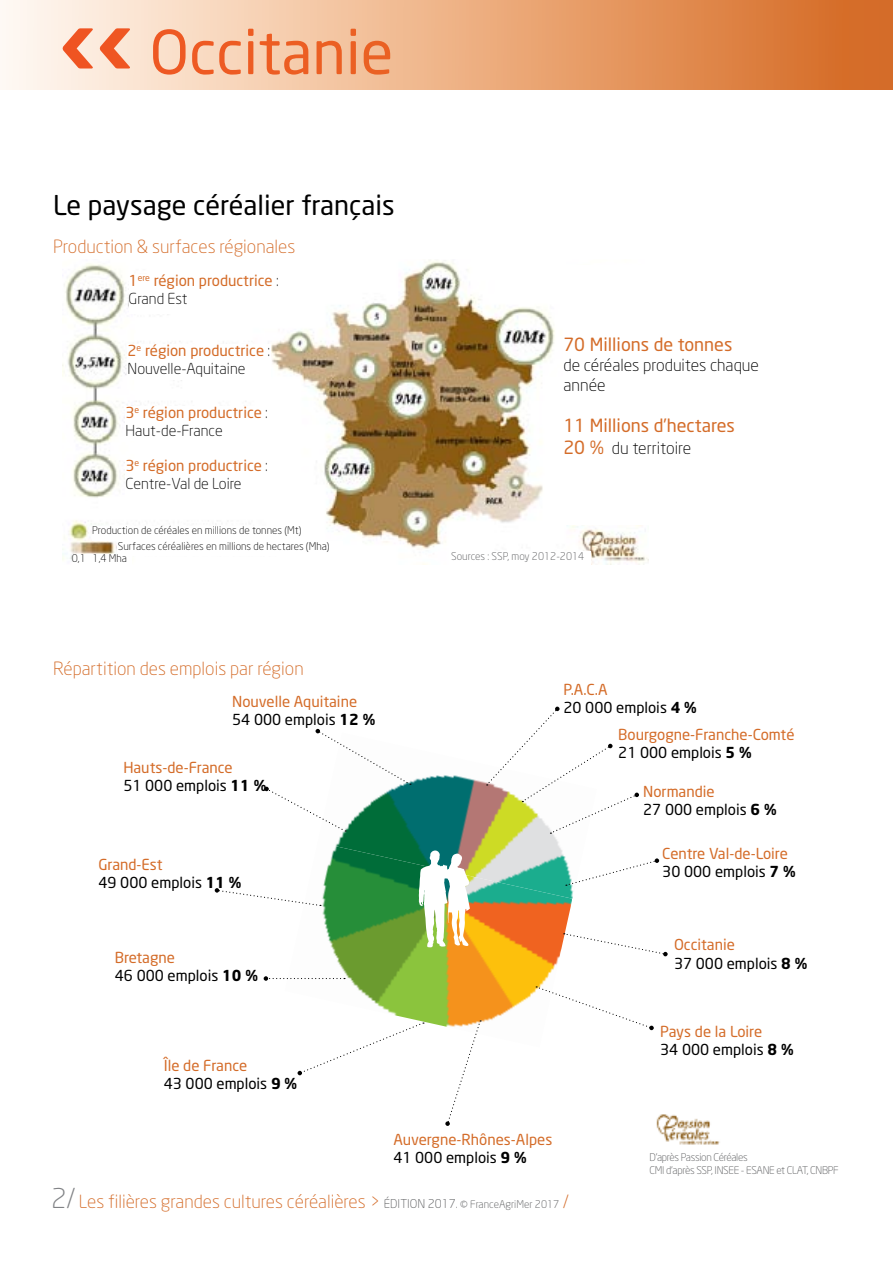
<style>
.page{position:relative;width:893px;height:1263px;background:#fff}
.page>*{position:absolute;margin:0;border:0;box-sizing:border-box;transform-origin:0 0}
.t1{font:60px "Neo Sans";color:#f04e23}
.t2{font:27px "Neo Sans";color:#000}
.t3{font:300 18px "Neo Sans";color:#d46c29}
.t4{font:18px "Neo Sans";color:#d46c29}
.t5{font:300 16.5px/19.8px "Neo Sans";color:#000}
.t6{font:15px/18px "Neo Sans";color:#d46c29}
.t7{font:15px/18px "Neo Sans";color:#000}
.t8{font:300 15px/18px "Neo Sans";color:#000}
.t9{font:300 10.5px/15.3px "Neo Sans";color:#000}
.t10{font:300 10.5px/12.6px "Neo Sans";letter-spacing:-.03em;color:#58595b}
.t11{font:300 10.5px "Neo Sans";color:#58595b}
.s1{font-weight:700;font-size:90px}
.s2{font-weight:300;color:#000}
.s3{font-weight:400;color:#d46c29}
.s4{font-weight:400;font-size:18px;color:#d46c29}
.s5{color:#000}
.s6{font-weight:700;color:#000}
.s7{color:#d46c29}
.s8{font-weight:700}
.s9{font-size:27px;color:#808285}
.s10{font-size:12px;color:#58595b}
.s11{font-size:10.5px;color:#58595b}
</style>
<div class="page">
<img style="left:63px;top:260px;width:585px;height:305px">
<div style="left:451px;top:552px;width:140px;height:17px;background:#fff"></div>
<div style="left:563px;top:266px;width:229px;height:259px;background:#fff"></div>
<div style="left:92px;top:526px;width:226px;height:14px;background:#fff"></div>
<div style="left:118px;top:541px;width:225px;height:15px;background:#fff"></div>
<div style="left:72px;top:554px;width:59px;height:12px;background:#fff"></div>
<img style="left:338px;top:775px;width:236px;height:124px">
<img style="left:321px;top:842px;width:251px;height:185px">
<svg style="left:264px;top:729px;width:147px;height:102px"></svg>
<svg style="left:215px;top:888px;width:106px;height:18px"></svg>
<svg style="left:264px;top:976px;width:81px;height:5px"></svg>
<svg style="left:298px;top:1022px;width:126px;height:53px"></svg>
<svg style="left:445px;top:1020px;width:36px;height:106px"></svg>
<svg style="left:536px;top:986px;width:118px;height:44px"></svg>
<svg style="left:564px;top:933px;width:104px;height:23px"></svg>
<svg style="left:566px;top:858px;width:93px;height:28px"></svg>
<svg style="left:487px;top:707px;width:152px;height:127px"></svg>
<div style="left:129px;top:274px;width:165px;height:40px;background:#fff"></div>
<div style="left:128px;top:344px;width:143px;height:36px;background:#fff"></div>
<div style="left:125px;top:406px;width:145px;height:35px;background:#fff"></div>
<div style="left:125px;top:459px;width:175px;height:41px;background:#fff"></div>
<img style="left:656px;top:1114px;width:64px;height:31px">
<svg style="left:419px;top:850px;width:51px;height:97px"></svg>
<div style="left:0;top:0;width:893px;height:89px;background:linear-gradient(to right,#fffcf3,#d6681e)"></div>
<h1 class="t1" style="left:60px;top:15px;width:335px"><span class="s1">‹‹</span> Occitanie</h1>
<h2 class="t2" style="left:53px;top:188px;width:343px">Le paysage céréalier français</h2>
<p class="t3" style="left:53px;top:236px;width:244px">Production &amp; surfaces régionales</p>
<p class="t6" style="left:129px;top:271px;width:152px">1<sup>ere</sup> région productrice <span class="s2">:<br>Grand Est</span></p>
<p class="t8" style="left:128px;top:342px;width:144px"><span class="s3">2</span><sup>e</sup> <span class="s3">région productrice</span> :<br>Nouvelle-Aquitaine</p>
<p class="t6" style="left:125px;top:403px;width:144px">3<sup>e</sup> région productrice <span class="s2">:<br>Haut-de-France</span></p>
<p class="t6" style="left:125px;top:456px;width:144px">3<sup>e</sup> région productrice <span class="s2">:<br>Centre-Val de Loire</span></p>
<p class="t9" style="left:118px;top:523px;width:213px;text-indent:-26px">Production de céréales en millions de tonnes (Mt)<br>Surfaces céréalières en millions de hectares (Mha)</p>
<p class="t9" style="left:72px;top:551px;width:57px">0,1 1,4 Mha</p>
<p class="t4" style="left:563px;top:334px;width:170px">70 Millions de tonnes</p>
<p class="t5" style="left:563px;top:355px;width:197px">de céréales produites chaque année</p>
<p class="t4" style="left:563px;top:415px;width:173px">11 Millions d’hectares</p>
<p class="t5" style="left:563px;top:438px;width:129px"><span class="s4">20 %</span> du territoire</p>
<p class="t11" style="left:451px;top:550px;width:135px">Sources : SSP, moy 2012-2014</p>
<p class="t3" style="left:53px;top:658px;width:252px">Répartition des emplois par région</p>
<p class="t6" style="left:232px;top:692px;width:145px">Nouvelle Aquitaine<br><span class="s5">54 000 emplois</span> <span class="s6">12 %</span></p>
<p class="t6" style="left:123px;top:758px;width:145px">Hauts-de-France<br><span class="s5">51 000 emplois</span> <span class="s6">11 %</span></p>
<p class="t7" style="left:98px;top:855px;width:145px"><span class="s7">Grand-Est<br></span>49 000 emplois <span class="s8">11 %</span></p>
<p class="t7" style="left:563px;top:680px;width:135px"><span class="s7">P.A.C.A<br></span>20 000 emplois <span class="s8">4 %</span></p>
<p class="t6" style="left:618px;top:725px;width:178px">Bourgogne-Franche-Comté<br><span class="s5">21 000 emplois</span> <span class="s6">5 %</span></p>
<p class="t7" style="left:643px;top:783px;width:135px"><span class="s7">Normandie<br></span>27 000 emplois <span class="s8">6 %</span></p>
<p class="t6" style="left:662px;top:844px;width:135px">Centre Val-de-Loire<br><span class="s5">30 000 emplois</span> <span class="s6">7 %</span></p>
<p class="t7" style="left:115px;top:948px;width:145px"><span class="s7">Bretagne<br></span>46 000 emplois <span class="s8">10 %</span></p>
<p class="t7" style="left:164px;top:1056px;width:135px"><span class="s7">Île de France<br></span>43 000 emplois <span class="s8">9 %</span></p>
<p class="t6" style="left:393px;top:1130px;width:160px">Auvergne-Rhônes-Alpes<br><span class="s5">41 000 emplois</span> <span class="s6">9 %</span></p>
<p class="t7" style="left:674px;top:936px;width:135px"><span class="s7">Occitanie<br></span>37 000 emplois <span class="s8">8 %</span></p>
<p class="t6" style="left:660px;top:1022px;width:135px">Pays de la Loire<br><span class="s5">34 000 emplois</span> <span class="s6">8 %</span></p>
<p class="t10" style="left:649px;top:1151px;width:191px">D’après Passion Céréales<br>CMI d’après SSP, INSEE - ESANE et CLAT, CNBPF</p>
<p class="t3" style="left:51px;top:1190px;width:519px"><span class="s9">2/</span> Les filières grandes cultures céréalières &gt; <span class="s10">ÉDITION 2017.</span> <span class="s11">© FranceAgriMer 2017</span> /</p>
</div>
